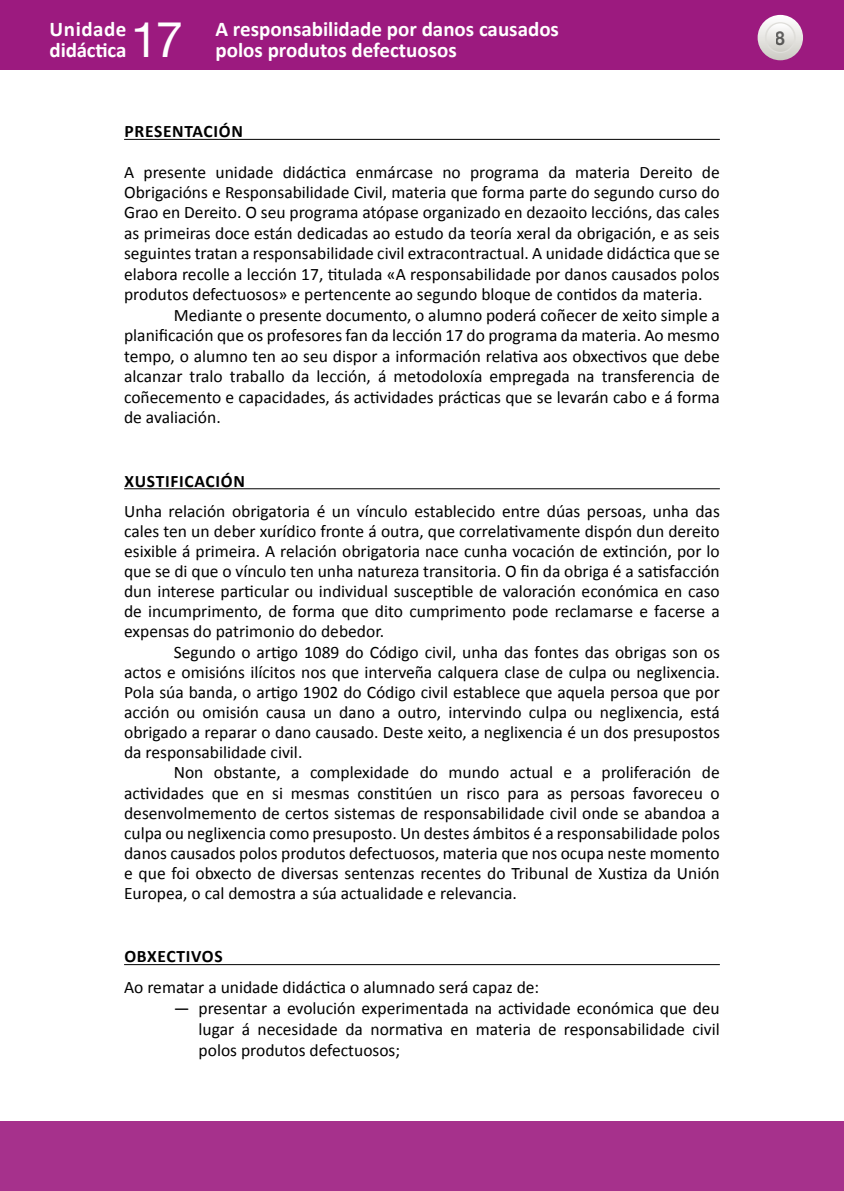
<style>
.page{position:relative;width:844px;height:1191px;background:#fff}
.page>*{position:absolute;margin:0;border:0;box-sizing:border-box;transform-origin:0 0}
.t1{font:49px "Helvetica Neue";color:#fff}
.t2{font:700 21px/21px "Calibri";color:#fff}
.t3{font:700 19.25px "Helvetica Neue";color:#000;scale:.9 1}
.t4{font:17.5px/20.1px "Calibri";color:#000;text-align:justify}
.t5{font:700 17.5px "Calibri";letter-spacing:.04em;color:#000}
</style>
<div class="page">
<div style="left:0;top:0;width:843px;height:69px;background:#9c1a7f"></div>
<svg style="left:757px;top:15px;width:45px;height:45px"></svg>
<svg style="left:765px;top:23px;width:29px;height:29px"></svg>
<div style="left:764px;top:22px;width:31px;height:31px;border:1px solid #dfdeda;border-radius:50%"></div>
<div style="left:0;top:1121px;width:843px;height:70px;background:#a6318c"></div>
<hr style="left:124px;top:139px;width:595px;height:1px;background:#000">
<hr style="left:124px;top:488px;width:595px;height:1px;background:#000">
<hr style="left:124px;top:964px;width:595px;height:1px;background:#000">
<p class="t2" style="left:50px;top:19px;width:78px">Unidade didáctica</p>
<h1 class="t1" style="left:131px;top:5px;width:54px">17</h1>
<p class="t2" style="left:215px;top:19px;width:345px">A responsabilidade por danos causados polos produtos defectuosos</p>
<p class="t3" style="left:775px;top:26px;width:12px">8</p>
<p class="t5" style="left:124px;top:120px;width:120px">PRESENTACIÓN</p>
<p class="t4" style="left:124px;top:162px;width:597px">A presente unidade didáctica enmárcase no programa da materia Dereito de</p>
<p class="t4" style="left:124px;top:182px;width:597px">Obrigacións e Responsabilidade Civil, materia que forma parte do segundo curso do</p>
<p class="t4" style="left:124px;top:203px;width:597px">Grao en Dereito. O seu programa atópase organizado en dezaoito leccións, das cales</p>
<p class="t4" style="left:124px;top:223px;width:597px">as primeiras doce están dedicadas ao estudo da teoría xeral da obrigación, e as seis</p>
<p class="t4" style="left:124px;top:244px;width:597px">seguintes tratan a responsabilidade civil extracontractual. A unidade didáctica que se</p>
<p class="t4" style="left:124px;top:264px;width:597px">elabora recolle a lección 17, titulada «A responsabilidade por danos causados polos</p>
<p class="t4" style="left:124px;top:284px;width:579px">produtos defectuosos» e pertencente ao segundo bloque de contidos da materia.</p>
<p class="t4" style="left:174px;top:305px;width:547px">Mediante o presente documento, o alumno poderá coñecer de xeito simple a</p>
<p class="t4" style="left:124px;top:325px;width:597px">planificación que os profesores fan da lección 17 do programa da materia. Ao mesmo</p>
<p class="t4" style="left:124px;top:346px;width:597px">tempo, o alumno ten ao seu dispor a información relativa aos obxectivos que debe</p>
<p class="t4" style="left:124px;top:366px;width:597px">alcanzar tralo traballo da lección, á metodoloxía empregada na transferencia de</p>
<p class="t4" style="left:124px;top:387px;width:597px">coñecemento e capacidades, ás actividades prácticas que se levarán cabo e á forma</p>
<p class="t4" style="left:124px;top:407px;width:98px">de avaliación.</p>
<p class="t5" style="left:124px;top:469px;width:122px">XUSTIFICACIÓN</p>
<p class="t4" style="left:124px;top:501px;width:597px">Unha relación obrigatoria é un vínculo establecido entre dúas persoas, unha das cales ten un deber xurídico fronte á outra, que correlativamente dispón dun dereito esixible á primeira. A relación obrigatoria nace cunha vocación de extinción, por lo que se di que o vínculo ten unha natureza transitoria. O fin da obriga é a satisfacción dun interese particular ou individual susceptible de valoración económica en caso de incumprimento, de forma que dito cumprimento pode reclamarse e facerse a expensas do patrimonio do debedor.</p>
<p class="t4" style="left:124px;top:642px;width:597px;text-indent:50px">Segundo o artigo 1089 do Código civil, unha das fontes das obrigas son os actos e omisións ilícitos nos que interveña calquera clase de culpa ou neglixencia.<br>Pola súa banda, o artigo 1902 do Código civil establece que aquela persoa que por acción ou omisión causa un dano a outro, intervindo culpa ou neglixencia, está obrigado a reparar o dano causado. Deste xeito, a neglixencia é un dos presupostos da responsabilidade civil.</p>
<p class="t4" style="left:124px;top:762px;width:597px;text-indent:50px">Non obstante, a complexidade do mundo actual e a proliferación de actividades que en si mesmas constitúen un risco para as persoas favoreceu o desenvolmemento de certos sistemas de responsabilidade civil onde se abandoa a culpa ou neglixencia como presuposto. Un destes ámbitos é a responsabilidade polos danos causados polos produtos defectuosos, materia que nos ocupa neste momento e que foi obxecto de diversas sentenzas recentes do Tribunal de Xustiza da Unión Europea, o cal demostra a súa actualidade e relevancia.</p>
<p class="t5" style="left:124px;top:945px;width:100px">OBXECTIVOS</p>
<p class="t4" style="left:124px;top:977px;width:416px">Ao rematar a unidade didáctica o alumnado será capaz de:</p>
<p class="t4" style="left:198px;top:998px;width:522px;line-height:21px;text-indent:-25px">— presentar a evolución experimentada na actividade económica que deu lugar á necesidade da normativa en materia de responsabilidade civil polos produtos defectuosos;</p>
</div>
